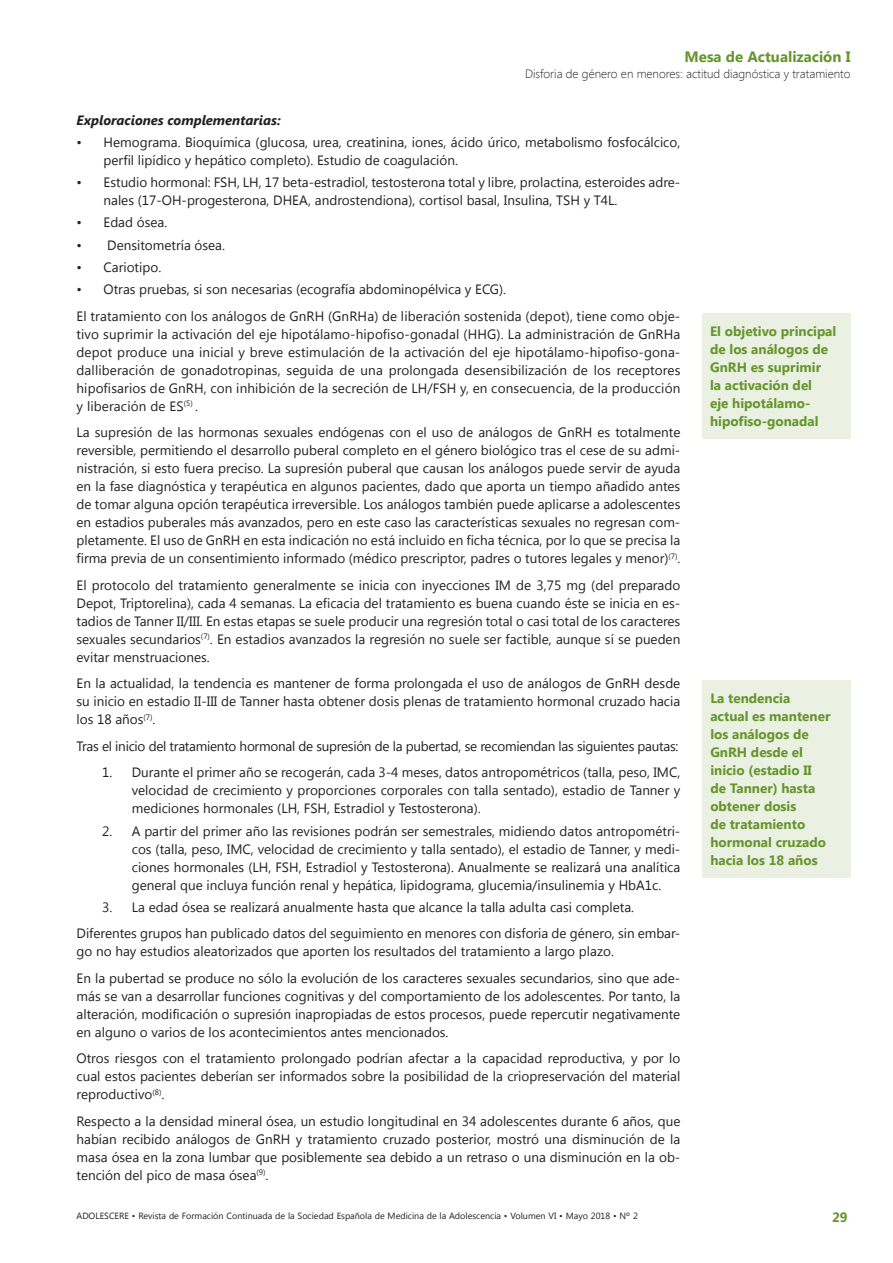
<style>
.page{position:relative;width:893px;height:1263px;background:#fff}
.page>*{position:absolute;margin:0;border:0;box-sizing:border-box;transform-origin:0 0}
.t1{font:700 15px "Segoe UI";color:#66952c}
.t2{font:13.5px/18px "Segoe UI";color:#231f20;text-align:justify}
.t3{font:700 13.5px/18px "Segoe UI";color:#66952c}
.t4{font:13.5px "Segoe UI";letter-spacing:-.02em;color:#231f20}
.t5{font:italic 700 13.5px "Segoe UI";color:#231f20}
.t6{font:300 12px "Segoe UI";color:#231f20}
.t7{font:9px "Segoe UI";color:#231f20}
</style>
<div class="page">
<div style="left:702px;top:314px;width:148px;height:125px;background:#eaf0e2"></div>
<div style="left:702px;top:681px;width:149px;height:197px;background:#eaf0e2"></div>
<p class="t1" style="left:684px;top:46px;width:167px">Mesa de Actualización I</p>
<p class="t6" style="left:525px;top:66px;width:327px">Disforia de género en menores: actitud diagnóstica y tratamiento</p>
<p class="t5" style="left:77px;top:110px;width:206px">Exploraciones complementarias:</p>
<p class="t2" style="left:104px;top:132px;width:578px;text-indent:-27px">• Hemograma. Bioquímica (glucosa, urea, creatinina, iones, ácido úrico, metabolismo fosfocálcico, perfil lipídico y hepático completo). Estudio de coagulación.</p>
<p class="t2" style="left:104px;top:173px;width:578px;text-indent:-27px">• Estudio hormonal: FSH, LH, 17 beta-estradiol, testosterona total y libre, prolactina, esteroides adre&shy;nales (17-OH-progesterona, DHEA, androstendiona), cortisol basal, Insulina, TSH y T4L.</p>
<p class="t2" style="left:77px;top:213px;width:92px">• Edad ósea.</p>
<p class="t2" style="left:77px;top:235px;width:150px">• Densitometría ósea.</p>
<p class="t2" style="left:77px;top:258px;width:86px">• Cariotipo.</p>
<p class="t2" style="left:77px;top:280px;width:431px">• Otras pruebas, si son necesarias (ecografía abdominopélvica y ECG).</p>
<p class="t2" style="left:77px;top:306px;width:605px">El tratamiento con los análogos de GnRH (GnRHa) de liberación sostenida (depot), tiene como obje&shy;tivo suprimir la activación del eje hipotálamo-hipofiso-gonadal (HHG). La administración de GnRHa depot produce una inicial y breve estimulación de la activación del eje hipotálamo-hipofiso-gona&shy;dalliberación de gonadotropinas, seguida de una prolongada desensibilización de los receptores hipofisarios de GnRH, con inhibición de la secreción de LH/FSH y, en consecuencia, de la producción y liberación de ES<sup>(5)</sup> .</p>
<p class="t2" style="left:77px;top:423px;width:605px">La supresión de las hormonas sexuales endógenas con el uso de análogos de GnRH es totalmente reversible, permitiendo el desarrollo puberal completo en el género biológico tras el cese de su admi&shy;nistración, si esto fuera preciso. La supresión puberal que causan los análogos puede servir de ayuda en la fase diagnóstica y terapéutica en algunos pacientes, dado que aporta un tiempo añadido antes de tomar alguna opción terapéutica irreversible. Los análogos también puede aplicarse a adolescentes en estadios puberales más avanzados, pero en este caso las características sexuales no regresan com&shy;pletamente. El uso de GnRH en esta indicación no está incluido en ficha técnica, por lo que se precisa la firma previa de un consentimiento informado (médico prescriptor, padres o tutores legales y menor)<sup>(7)</sup>.</p>
<p class="t2" style="left:77px;top:575px;width:605px">El protocolo del tratamiento generalmente se inicia con inyecciones IM de 3,75 mg (del preparado Depot, Triptorelina), cada 4 semanas. La eficacia del tratamiento es buena cuando éste se inicia en es&shy;tadios de Tanner II/III. En estas etapas se suele producir una regresión total o casi total de los caracteres sexuales secundarios<sup>(7)</sup>. En estadios avanzados la regresión no suele ser factible, aunque sí se pueden evitar menstruaciones.</p>
<p class="t2" style="left:77px;top:674px;width:605px">En la actualidad, la tendencia es mantener de forma prolongada el uso de análogos de GnRH desde su inicio en estadio II-III de Tanner hasta obtener dosis plenas de tratamiento hormonal cruzado hacia los 18 años<sup>(7)</sup>.</p>
<p class="t4" style="left:77px;top:737px;width:603px">Tras el inicio del tratamiento hormonal de supresión de la pubertad, se recomiendan las siguientes pautas:</p>
<p class="t2" style="left:132px;top:763px;width:550px;text-indent:-30px">1. Durante el primer año se recogerán, cada 3-4 meses, datos antropométricos (talla, peso, IMC, velocidad de crecimiento y proporciones corporales con talla sentado), estadio de Tanner y mediciones hormonales (LH, FSH, Estradiol y Testosterona).</p>
<p class="t2" style="left:132px;top:821px;width:550px;text-indent:-30px">2. A partir del primer año las revisiones podrán ser semestrales, midiendo datos antropométri&shy;cos (talla, peso, IMC, velocidad de crecimiento y talla sentado), el estadio de Tanner, y medi&shy;ciones hormonales (LH, FSH, Estradiol y Testosterona). Anualmente se realizará una analítica general que incluya función renal y hepática, lipidograma, glucemia/insulinemia y HbA1c.</p>
<p class="t2" style="left:102px;top:897px;width:534px">3. La edad ósea se realizará anualmente hasta que alcance la talla adulta casi completa.</p>
<p class="t2" style="left:77px;top:924px;width:605px">Diferentes grupos han publicado datos del seguimiento en menores con disforia de género, sin embar&shy;go no hay estudios aleatorizados que aporten los resultados del tratamiento a largo plazo.</p>
<p class="t2" style="left:77px;top:968px;width:605px">En la pubertad se produce no sólo la evolución de los caracteres sexuales secundarios, sino que ade&shy;más se van a desarrollar funciones cognitivas y del comportamiento de los adolescentes. Por tanto, la alteración, modificación o supresión inapropiadas de estos procesos, puede repercutir negativamente en alguno o varios de los acontecimientos antes mencionados.</p>
<p class="t2" style="left:77px;top:1049px;width:605px">Otros riesgos con el tratamiento prolongado podrían afectar a la capacidad reproductiva, y por lo cual estos pacientes deberían ser informados sobre la posibilidad de la criopreservación del material reproductivo<sup>(8)</sup>.</p>
<p class="t2" style="left:77px;top:1111px;width:605px">Respecto a la densidad mineral ósea, un estudio longitudinal en 34 adolescentes durante 6 años, que habían recibido análogos de GnRH y tratamiento cruzado posterior, mostró una disminución de la masa ósea en la zona lumbar que posiblemente sea debido a un retraso o una disminución en la ob&shy;tención del pico de masa ósea<sup>(9)</sup>.</p>
<p class="t3" style="left:710px;top:322px;width:128px">El objetivo principal de los análogos de<br>GnRH es suprimir<br>la activación del<br>eje hipotálamo&shy;hipofiso-gonadal</p>
<p class="t3" style="left:710px;top:689px;width:122px">La tendencia actual es mantener los análogos de<br>GnRH desde el inicio (estadio II de Tanner) hasta obtener dosis<br>de tratamiento hormonal cruzado hacia los 18 años</p>
<p class="t7" style="left:77px;top:1209px;width:563px">ADOLESCERE • Revista de Formación Continuada de la Sociedad Española de Medicina de la Adolescencia • Volumen VI • Mayo 2018 • Nº 2</p>
<p class="t3" style="left:832px;top:1207px;width:17px">29</p>
</div>
